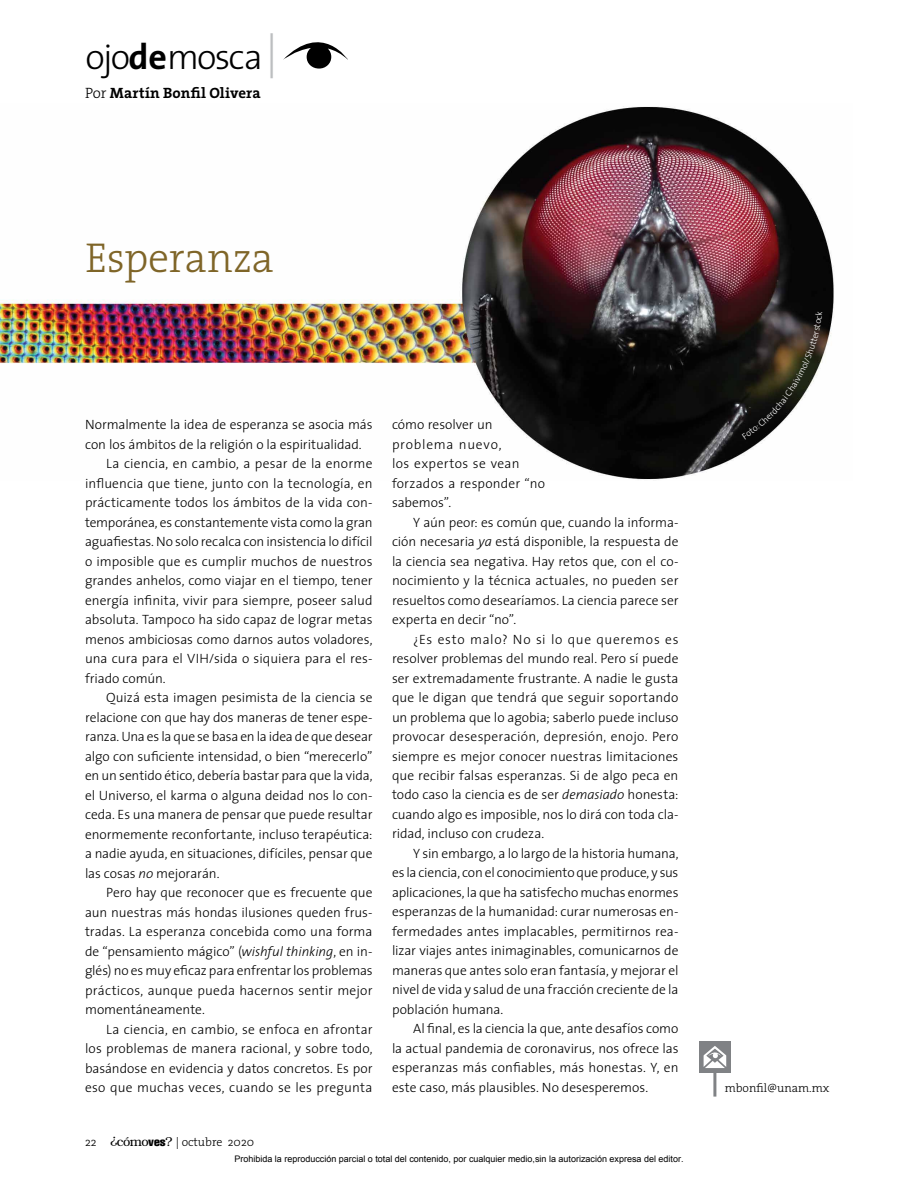
<style>
.page{position:relative;width:918px;height:1188px;background:#fff}
.page>*{position:absolute;margin:0;border:0;box-sizing:border-box;transform-origin:0 0}
.t1{font:300 42px "The Serif";letter-spacing:-.01em;color:#7f6528}
.t2{font:300 36px "The Sans";letter-spacing:-.05em;color:#000}
.t3{font:700 15px "The Serif";letter-spacing:.01em;color:#000}
.t4{font:300 13.5px/19.5px "The Sans";color:#000;text-align:justify}
.t5{font:300 13.5px "The Sans";letter-spacing:.02em;color:#000}
.t6{font:300 12px "The Serif";color:#000}
.t7{font:9px "Arial";color:#000}
.s1{font-weight:700}
.s2{font-size:45px;color:#bcbec0}
.s3{font-weight:300}
.s4{font-style:italic}
.s5{font-family:"Bookman Std";font-size:12.9px}
.s6{font-family:"Helvetica";font-weight:400;font-stretch:extra-condensed;font-size:10.95px}
</style>
<div class="page">
<img style="left:0;top:106px;width:834px;height:374px">
<hr style="left:713px;top:1059px;width:3px;height:38px;background:#808285">
<svg style="left:283px;top:42px;width:65px;height:27px"></svg>
<div style="left:699px;top:1041px;width:32px;height:32px;background:#808285"></div>
<svg style="left:704px;top:1046px;width:22px;height:22px"></svg>
<svg style="left:742px;top:311px;width:80px;height:128px"></svg>
<h2 class="t2" style="left:85px;top:27px;width:194px">ojo<span class="s1">de</span>mosca<span class="s2">|</span></h2>
<p class="t3" style="left:85px;top:80px;width:177px"><span class="s3">Por</span> Martín Bonfil Olivera</p>
<h1 class="t1" style="left:85px;top:223px;width:190px">Esperanza</h1>
<p class="t4" style="left:85px;top:415px;width:289px">Normalmente la idea de esperanza se asocia más</p>
<p class="t4" style="left:85px;top:434px;width:278px">con los ámbitos de la religión o la espiritualidad.</p>
<p class="t4" style="left:106px;top:454px;width:268px">La ciencia, en cambio, a pesar de la enorme</p>
<p class="t4" style="left:85px;top:473px;width:289px">influencia que tiene, junto con la tecnología, en</p>
<p class="t4" style="left:85px;top:493px;width:289px">prácticamente todos los ámbitos de la vida con-</p>
<p class="t4" style="left:85px;top:512px;width:289px">temporánea, es constantemente vista como la gran</p>
<p class="t4" style="left:85px;top:532px;width:289px">aguafiestas. No solo recalca con insistencia lo difícil</p>
<p class="t4" style="left:85px;top:551px;width:289px">o imposible que es cumplir muchos de nuestros</p>
<p class="t4" style="left:85px;top:571px;width:289px">grandes anhelos, como viajar en el tiempo, tener</p>
<p class="t4" style="left:85px;top:590px;width:289px">energía infinita, vivir para siempre, poseer salud</p>
<p class="t4" style="left:85px;top:609px;width:289px">absoluta. Tampoco ha sido capaz de lograr metas</p>
<p class="t4" style="left:85px;top:629px;width:289px">menos ambiciosas como darnos autos voladores,</p>
<p class="t4" style="left:85px;top:648px;width:289px">una cura para el VIH/sida o siquiera para el res-</p>
<p class="t4" style="left:85px;top:668px;width:82px">friado común.</p>
<p class="t4" style="left:106px;top:687px;width:268px">Quizá esta imagen pesimista de la ciencia se</p>
<p class="t4" style="left:85px;top:707px;width:289px">relacione con que hay dos maneras de tener espe-</p>
<p class="t4" style="left:85px;top:726px;width:289px">ranza. Una es la que se basa en la idea de que desear</p>
<p class="t4" style="left:85px;top:746px;width:289px">algo con suficiente intensidad, o bien “merecerlo”</p>
<p class="t4" style="left:85px;top:765px;width:289px">en un sentido ético, debería bastar para que la vida,</p>
<p class="t4" style="left:85px;top:785px;width:289px">el Universo, el karma o alguna deidad nos lo con-</p>
<p class="t4" style="left:85px;top:804px;width:289px">ceda. Es una manera de pensar que puede resultar</p>
<p class="t4" style="left:85px;top:824px;width:289px">enormemente reconfortante, incluso terapéutica:</p>
<p class="t4" style="left:85px;top:843px;width:289px">a nadie ayuda, en situaciones, difíciles, pensar que</p>
<p class="t4" style="left:85px;top:863px;width:136px">las cosas <span class="s4">no</span> mejorarán.</p>
<p class="t4" style="left:106px;top:882px;width:268px">Pero hay que reconocer que es frecuente que</p>
<p class="t4" style="left:85px;top:902px;width:289px">aun nuestras más hondas ilusiones queden frus-</p>
<p class="t4" style="left:85px;top:921px;width:289px">tradas. La esperanza concebida como una forma</p>
<p class="t4" style="left:85px;top:941px;width:289px">de “pensamiento mágico” (<span class="s4">wishful thinking</span>, en in-</p>
<p class="t4" style="left:85px;top:960px;width:289px">glés) no es muy eficaz para enfrentar los problemas</p>
<p class="t4" style="left:85px;top:980px;width:289px">prácticos, aunque pueda hacernos sentir mejor</p>
<p class="t4" style="left:85px;top:999px;width:121px">momentáneamente.</p>
<p class="t4" style="left:106px;top:1019px;width:268px">La ciencia, en cambio, se enfoca en afrontar</p>
<p class="t4" style="left:85px;top:1038px;width:289px">los problemas de manera racional, y sobre todo,</p>
<p class="t4" style="left:85px;top:1058px;width:289px">basándose en evidencia y datos concretos. Es por</p>
<p class="t5" style="left:85px;top:1076px;width:289px">eso que muchas veces, cuando se les pregunta</p>
<p class="t4" style="left:392px;top:414px;width:154px;text-align:left">cómo resolver un problema nuevo,<br>los expertos se vean forzados a responder “no sabemos”.</p>
<p class="t4" style="left:392px;top:512px;width:288px;text-indent:21px">Y aún peor: es común que, cuando la informa&shy;ción necesaria <span class="s4">ya</span> está disponible, la respuesta de la ciencia sea negativa. Hay retos que, con el co&shy;nocimiento y la técnica actuales, no pueden ser resueltos como desearíamos. La ciencia parece ser experta en decir “no”.</p>
<p class="t4" style="left:392px;top:629px;width:288px;text-indent:21px">¿Es esto malo? No si lo que queremos es resolver problemas del mundo real. Pero sí puede ser extremadamente frustrante. A nadie le gusta que le digan que tendrá que seguir soportando un problema que lo agobia; saberlo puede incluso provocar desesperación, depresión, enojo. Pero siempre es mejor conocer nuestras limitaciones que recibir falsas esperanzas. Si de algo peca en todo caso la ciencia es de ser <span class="s4">demasiado</span> honesta: cuando algo es imposible, nos lo dirá con toda cla&shy;ridad, incluso con crudeza.</p>
<p class="t4" style="left:392px;top:843px;width:288px;text-indent:21px">Y sin embargo, a lo largo de la historia humana, es la ciencia, con el conocimiento que produce, y sus aplicaciones, la que ha satisfecho muchas enormes esperanzas de la humanidad: curar numerosas en&shy;fermedades antes implacables, permitirnos rea&shy;lizar viajes antes inimaginables, comunicarnos de maneras que antes solo eran fantasía, y mejorar el nivel de vida y salud de una fracción creciente de la población humana.</p>
<p class="t4" style="left:392px;top:1019px;width:288px;text-indent:21px">Al final, es la ciencia la que, ante desafíos como la actual pandemia de coronavirus, nos ofrece las esperanzas más confiables, más honestas. Y, en este caso, más plausibles. No desesperemos.</p>
<p class="t6" style="left:85px;top:1132px;width:171px">22 <sup>¿</sup><span class="s5">cómo</span><span class="s6">ves</span><span class="s5">?</span> | octubre 2020</p>
<p class="t7" style="left:234px;top:1153px;width:451px">Prohibida la reproducción parcial o total del contenido, por cualquier medio,sin la autorización expresa del editor.</p>
<p class="t6" style="left:725px;top:1078px;width:106px">mbonfil@unam.mx</p>
</div>
